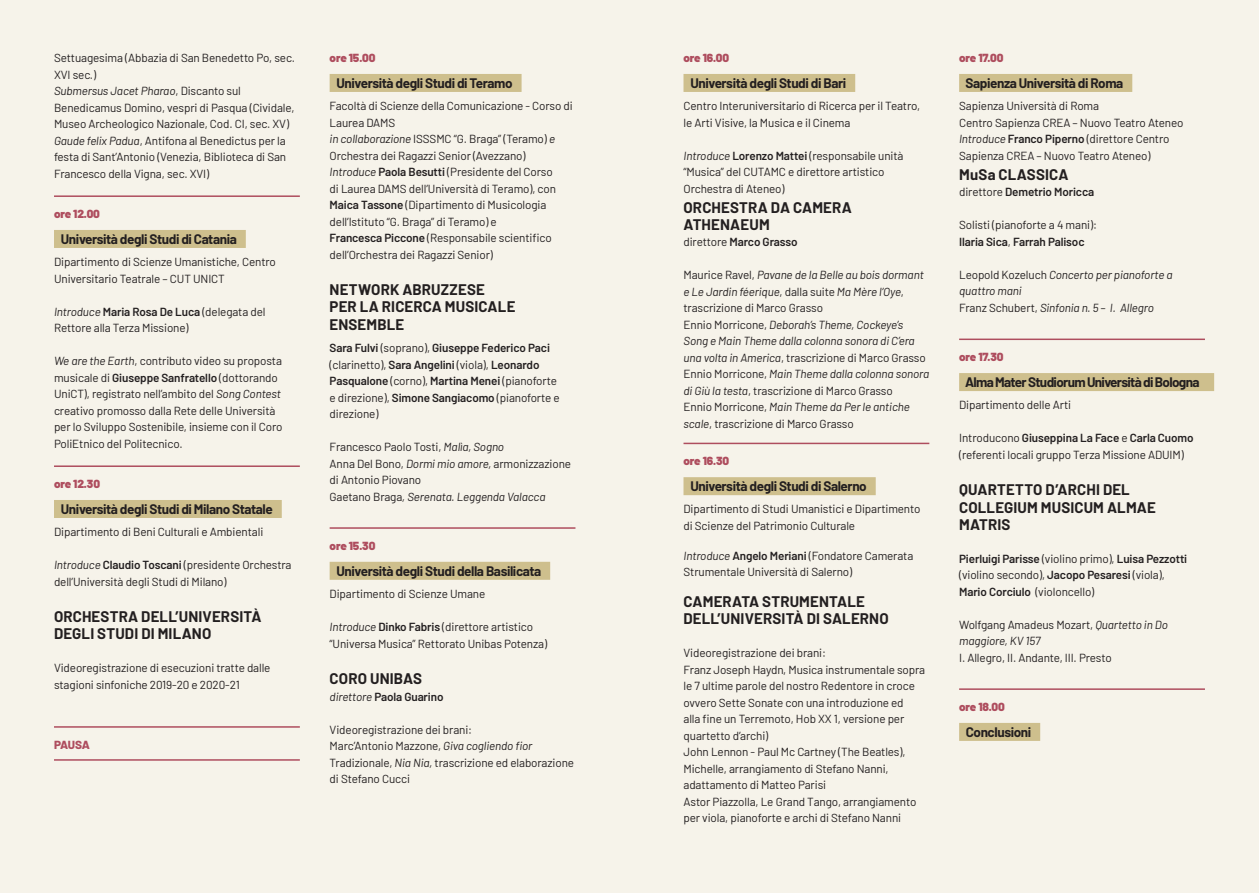
<style>
.page{position:relative;width:1259px;height:893px;background:#fff}
.page>*{position:absolute;margin:0;border:0;box-sizing:border-box;transform-origin:0 0}
.t1{font:700 15px/17.1px "Barlow";letter-spacing:.01em;color:#231f20}
.t2{font:700 13.5px "Barlow";letter-spacing:-.03em;color:#231f20}
.t3{font:700 13.5px "Barlow";letter-spacing:-.05em;color:#231f20}
.t4{font:11.7px/16.5px "Barlow";letter-spacing:-.01em;color:#231f20}
.t5{font:italic 11.7px/16.5px "Barlow";letter-spacing:-.01em;color:#231f20}
.t6{font:600 11.7px/16.5px "Barlow";letter-spacing:-.01em;color:#231f20}
.t7{font:900 11.7px "Barlow";letter-spacing:-.01em;color:#ae4d5e}
.t8{font:800 11.7px "Barlow";letter-spacing:-.02em;color:#ae4d5e}
.s1{font-style:italic}
.s2{font-weight:600}
.s3{font-weight:400}
.s4{font-weight:400;font-style:italic}
.s5{font-style:normal}
</style>
<div class="page">
<div style="left:0;top:0;width:629px;height:893px;background:#f6f3ea"></div>
<div style="left:629px;top:0;width:630px;height:893px;background:#f6f3ea"></div>
<hr style="left:54px;top:195px;width:246px;height:2px;background:#ae4d5e">
<div style="left:54px;top:230px;width:192px;height:18px;background:#cebf8d"></div>
<hr style="left:54px;top:465px;width:246px;height:2px;background:#ae4d5e">
<div style="left:54px;top:500px;width:228px;height:18px;background:#cebf8d"></div>
<hr style="left:54px;top:726px;width:246px;height:2px;background:#ae4d5e">
<hr style="left:54px;top:759px;width:246px;height:2px;background:#ae4d5e">
<div style="left:330px;top:74px;width:191px;height:18px;background:#cebf8d"></div>
<hr style="left:330px;top:527px;width:245px;height:2px;background:#ae4d5e">
<div style="left:330px;top:562px;width:220px;height:18px;background:#cebf8d"></div>
<div style="left:683px;top:74px;width:172px;height:18px;background:#cebf8d"></div>
<hr style="left:683px;top:443px;width:246px;height:1px;background:#ae4d5e">
<div style="left:683px;top:477px;width:192px;height:18px;background:#cebf8d"></div>
<div style="left:959px;top:74px;width:173px;height:18px;background:#cebf8d"></div>
<hr style="left:959px;top:339px;width:246px;height:1px;background:#ae4d5e">
<div style="left:959px;top:373px;width:255px;height:18px;background:#cebf8d"></div>
<hr style="left:959px;top:688px;width:246px;height:2px;background:#ae4d5e">
<div style="left:959px;top:723px;width:81px;height:18px;background:#cebf8d"></div>
<p class="t4" style="left:54px;top:49px;width:242px">Settuagesima (Abbazia di San Benedetto Po, sec.<br>XVI sec.)<br><span class="s1">Submersus Jacet Pharao</span>, Discanto sul Benedicamus Domino, vespri di Pasqua (Cividale, Museo Archeologico Nazionale, Cod. CI, sec. XV)<br><span class="s1">Gaude felix Padua</span>, Antifona al Benedictus per la festa di Sant’Antonio (Venezia, Biblioteca di San Francesco della Vigna, sec. XVI)</p>
<p class="t7" style="left:54px;top:205px;width:47px">ore 12.00</p>
<p class="t2" style="left:61px;top:229px;width:177px">Università degli Studi di Catania</p>
<p class="t4" style="left:54px;top:253px;width:223px">Dipartimento di Scienze Umanistiche, Centro<br>Universitario Teatrale – CUT UNICT</p>
<p class="t4" style="left:54px;top:302px;width:213px"><span class="s1">Introduce</span> <span class="s2">Maria Rosa De Luca</span> (delegata del<br>Rettore alla Terza Missione)</p>
<p class="t4" style="left:54px;top:352px;width:230px"><span class="s1">We are the Earth</span>, contributo video su proposta musicale di <span class="s2">Giuseppe Sanfratello</span> (dottorando UniCT), registrato nell’ambito del <span class="s1">Song Contest </span>creativo promosso dalla Rete delle Università per lo Sviluppo Sostenibile, insieme con il Coro PoliEtnico del Politecnico.</p>
<p class="t7" style="left:54px;top:475px;width:48px">ore 12.30</p>
<p class="t2" style="left:61px;top:499px;width:213px">Università degli Studi di Milano Statale</p>
<p class="t4" style="left:54px;top:523px;width:211px">Dipartimento di Beni Culturali e Ambientali</p>
<p class="t4" style="left:54px;top:556px;width:239px"><span class="s1">Introduce</span> <span class="s2">Claudio Toscani</span> (presidente Orchestra dell’Università degli Studi di Milano)</p>
<p class="t1" style="left:54px;top:607px;width:209px">ORCHESTRA DELL’UNIVERSITÀ<br>DEGLI STUDI DI MILANO</p>
<p class="t4" style="left:54px;top:659px;width:218px">Videoregistrazione di esecuzioni tratte dalle stagioni sinfoniche 2019-20 e 2020-21</p>
<p class="t8" style="left:54px;top:736px;width:38px">PAUSA</p>
<p class="t7" style="left:330px;top:49px;width:47px">ore 15.00</p>
<p class="t2" style="left:336px;top:73px;width:178px">Università degli Studi di Teramo</p>
<p class="t4" style="left:330px;top:97px;width:245px">Facoltà di Scienze della Comunicazione - Corso di Laurea DAMS<br><span class="s1">in collaborazione</span> ISSSMC “G. Braga” (Teramo) <span class="s1">e </span>Orchestra dei Ragazzi Senior (Avezzano)<br><span class="s1">Introduce</span> <span class="s2">Paola Besutti</span> (Presidente del Corso<br>di Laurea DAMS dell’Università di Teramo), con <span class="s2">Maica Tassone</span> (Dipartimento di Musicologia dell’Istituto “G. Braga” di Teramo) e<br><span class="s2">Francesca Piccone</span> (Responsabile scientifico dell’Orchestra dei Ragazzi Senior)</p>
<p class="t1" style="left:330px;top:280px;width:187px">NETWORK ABRUZZESE<br>PER LA RICERCA MUSICALE<br>ENSEMBLE</p>
<p class="t6" style="left:330px;top:339px;width:232px">Sara Fulvi <span class="s3">(soprano),</span> Giuseppe Federico Paci <span class="s3">(clarinetto),</span> Sara Angelini <span class="s3">(viola),</span> Leonardo Pasqualone <span class="s3">(corno),</span> Martina Menei <span class="s3">(pianoforte e direzione),</span> Simone Sangiacomo <span class="s3">(pianoforte e direzione)</span></p>
<p class="t4" style="left:330px;top:438px;width:243px">Francesco Paolo Tosti, <span class="s1">Malìa, Sogno<br></span>Anna Del Bono, <span class="s1">Dormi mio amore,</span> armonizzazione di Antonio Piovano<br>Gaetano Braga<span class="s1">, Serenata. Leggenda Valacca</span></p>
<p class="t7" style="left:330px;top:537px;width:47px">ore 15.30</p>
<p class="t2" style="left:336px;top:561px;width:206px">Università degli Studi della Basilicata</p>
<p class="t4" style="left:330px;top:585px;width:157px">Dipartimento di Scienze Umane</p>
<p class="t4" style="left:330px;top:618px;width:219px"><span class="s1">Introduce</span> <span class="s2">Dinko Fabris</span> (direttore artistico “Universa Musica” Rettorato Unibas Potenza)</p>
<p class="t1" style="left:330px;top:669px;width:94px">CORO UNIBAS</p>
<p class="t6" style="left:330px;top:687px;width:115px"><span class="s4">direttore</span> Paola Guarino</p>
<p class="t4" style="left:330px;top:720px;width:246px">Videoregistrazione dei brani:<br>Marc’Antonio Mazzone, <span class="s1">Giva cogliendo fior </span>Tradizionale, <span class="s1">Nia Nia,</span> trascrizione ed elaborazione di Stefano Cucci</p>
<p class="t7" style="left:683px;top:49px;width:47px">ore 16.00</p>
<p class="t2" style="left:690px;top:73px;width:157px">Università degli Studi di Bari</p>
<p class="t4" style="left:683px;top:97px;width:238px">Centro Interuniversitario di Ricerca per il Teatro, le Arti Visive, la Musica e il Cinema</p>
<p class="t4" style="left:683px;top:146px;width:222px"><span class="s1">Introduce</span> <span class="s2">Lorenzo Mattei</span> (responsabile unità “Musica” del CUTAMC e direttore artistico<br>Orchestra di Ateneo)</p>
<p class="t1" style="left:683px;top:198px;width:170px">ORCHESTRA DA CAMERA<br>ATHENAEUM</p>
<p class="t6" style="left:683px;top:233px;width:116px"><span class="s3">direttore</span> Marco Grasso</p>
<p class="t5" style="left:683px;top:266px;width:247px"><span class="s5">Maurice Ravel,</span> Pavane de la Belle au bois dormant e Le Jardin féerique<span class="s5">, dalla suite</span> Ma Mère l’Oye<span class="s5">, trascrizione di Marco Grasso<br>Ennio Morricone,</span> Deborah’s Theme, Cockeye’s Song e Main Theme dalla colonna sonora di C’era una volta in America<span class="s5">, trascrizione di Marco Grasso Ennio Morricone,</span> Main Theme dalla colonna sonora di Giù la testa<span class="s5">, trascrizione di Marco Grasso<br>Ennio Morricone,</span> Main Theme da Per le antiche scale<span class="s5">, trascrizione di Marco Grasso</span></p>
<p class="t7" style="left:683px;top:452px;width:47px">ore 16.30</p>
<p class="t2" style="left:690px;top:476px;width:178px">Università degli Studi di Salerno</p>
<p class="t4" style="left:683px;top:500px;width:238px">Dipartimento di Studi Umanistici e Dipartimento di Scienze del Patrimonio Culturale</p>
<p class="t4" style="left:683px;top:547px;width:231px"><span class="s1">Introduce</span> <span class="s2">Angelo Meriani</span> (Fondatore Camerata<br>Strumentale Università di Salerno)</p>
<p class="t1" style="left:683px;top:592px;width:207px">CAMERATA STRUMENTALE<br>DELL’UNIVERSITÀ DI SALERNO</p>
<p class="t4" style="left:683px;top:644px;width:243px">Videoregistrazione dei brani:<br>Franz Joseph Haydn, Musica instrumentale sopra le 7 ultime parole del nostro Redentore in croce ovvero Sette Sonate con una introduzione ed<br>alla fine un Terremoto, Hob XX 1, versione per quartetto d’archi)<br>John Lennon - Paul Mc Cartney (The Beatles), Michelle, arrangiamento di Stefano Nanni, adattamento di Matteo Parisi<br>Astor Piazzolla, Le Grand Tango, arrangiamento per viola, pianoforte e archi di Stefano Nanni</p>
<p class="t7" style="left:959px;top:49px;width:46px">ore 17.00</p>
<p class="t2" style="left:965px;top:73px;width:159px">Sapienza Università di Roma</p>
<p class="t4" style="left:959px;top:97px;width:226px">Sapienza Università di Roma<br>Centro Sapienza CREA – Nuovo Teatro Ateneo <span class="s1">Introduce</span> <span class="s2">Franco Piperno</span> (direttore Centro Sapienza CREA – Nuovo Teatro Ateneo)</p>
<p class="t1" style="left:959px;top:165px;width:111px">MuSa CLASSICA</p>
<p class="t6" style="left:959px;top:183px;width:137px"><span class="s3">direttore</span> Demetrio Moricca</p>
<p class="t4" style="left:959px;top:216px;width:139px">Solisti (pianoforte a 4 mani):<br><span class="s2">Ilaria Sica</span>, <span class="s2">Farrah Palisoc</span></p>
<p class="t5" style="left:959px;top:265px;width:215px"><span class="s5">Leopold Kozeluch</span> Concerto per pianoforte a quattro mani<br><span class="s5">Franz Schubert,</span> Sinfonia n. 5 – I. Allegro</p>
<p class="t7" style="left:959px;top:348px;width:46px">ore 17.30</p>
<p class="t3" style="left:965px;top:372px;width:236px">Alma Mater Studiorum Università di Bologna</p>
<p class="t4" style="left:959px;top:396px;width:114px">Dipartimento delle Arti</p>
<p class="t4" style="left:959px;top:429px;width:236px">Introducono <span class="s2">Giuseppina La Face</span> e <span class="s2">Carla Cuomo </span>(referenti locali gruppo Terza Missione ADUIM)</p>
<p class="t1" style="left:959px;top:480px;width:198px">QUARTETTO D’ARCHI DEL<br>COLLEGIUM MUSICUM ALMAE<br>MATRIS</p>
<p class="t6" style="left:959px;top:549px;width:230px">Pierluigi Parisse <span class="s3">(violino primo),</span> Luisa Pezzotti <span class="s3">(violino secondo),</span> Jacopo Pesaresi <span class="s3">(viola),<br></span>Mario Corciulo <span class="s3">(violoncello)</span></p>
<p class="t5" style="left:959px;top:615px;width:210px"><span class="s5">Wolfgang Amadeus Mozart,</span> Quartetto in Do maggiore, KV 157</p>
<p class="t4" style="left:959px;top:648px;width:154px">I. Allegro, II. Andante, III. Presto</p>
<p class="t7" style="left:959px;top:698px;width:47px">ore 18.00</p>
<p class="t2" style="left:965px;top:722px;width:67px">Conclusioni</p>
</div>
